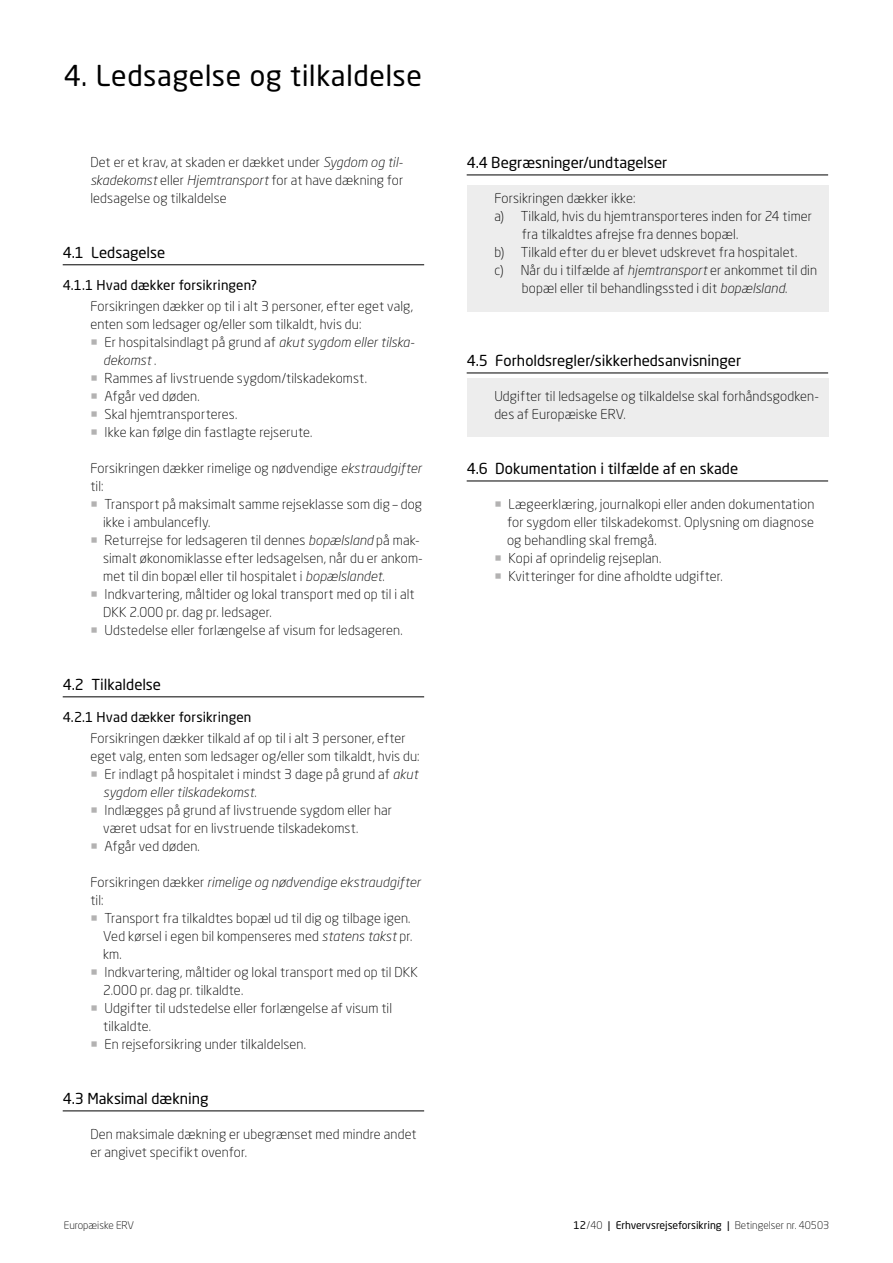
<style>
.page{position:relative;width:893px;height:1263px;background:#fff}
.page>*{position:absolute;margin:0;border:0;box-sizing:border-box;transform-origin:0 0}
.t1{font:28.5px "Neo Sans W1 G";letter-spacing:.015em;color:#000}
.t2{font:15px "Neo Sans W1 G";color:#000}
.t3{font:300 13.5px/18px "Neo Sans W1 G";letter-spacing:.01em;color:#000}
.t4{font:italic 300 13.5px "Neo Sans Pro";letter-spacing:.01em;color:#000}
.t5{font:13.5px "Neo Sans W1 G";letter-spacing:.005em;color:#000}
.t6{font:10.5px "Neo Sans W1 G";color:#000}
.t7{font:300 10.5px "Neo Sans W1 G";color:#000}
.s1{font-family:"Neo Sans Pro";font-style:italic}
.s2{color:#b3b2b2}
.s3{font-family:"Neo Sans W1 G";font-style:normal}
.s4{font-weight:300}
</style>
<div class="page">
<div style="left:468px;top:378px;width:361px;height:59px;background:#ededed"></div>
<div style="left:468px;top:185px;width:361px;height:126px;background:#ededed"></div>
<hr style="left:63px;top:264px;width:361px;height:1px;background:#000">
<hr style="left:63px;top:696px;width:361px;height:1px;background:#000">
<hr style="left:63px;top:1110px;width:361px;height:1px;background:#000">
<hr style="left:467px;top:175px;width:361px;height:1px;background:#000">
<hr style="left:467px;top:373px;width:361px;height:1px;background:#000">
<hr style="left:467px;top:481px;width:361px;height:1px;background:#000">
<h1 class="t1" style="left:64px;top:58px;width:360px">4. Ledsagelse og tilkaldelse</h1>
<p class="t3" style="left:90px;top:153px;width:315px;text-align:justify">Det er et krav, at skaden er dækket under <span class="s1">Sygdom og til&shy;skadekomst</span> eller <span class="s1">Hjemtransport</span> for at have dækning for ledsagelse og tilkaldelse</p>
<p class="t2" style="left:63px;top:243px;width:104px">4.1 Ledsagelse</p>
<p class="t5" style="left:63px;top:277px;width:196px">4.1.1 Hvad dækker forsikringen?</p>
<p class="t3" style="left:90px;top:297px;width:324px">Forsikringen dækker op til i alt 3 personer, efter eget valg, enten som ledsager og/eller som tilkaldt, hvis du:</p>
<p class="t3" style="left:90px;top:333px;width:326px"><span class="s2">○</span> Er hospitalsindlagt på grund af <span class="s1">akut sygdom eller tilska-</span></p>
<p class="t4" style="left:103px;top:352px;width:55px">dekomst <span class="s3">.</span></p>
<p class="t3" style="left:90px;top:369px;width:278px"><span class="s2">○</span> Rammes af livstruende sygdom/tilskadekomst.</p>
<p class="t3" style="left:90px;top:387px;width:111px"><span class="s2">○</span> Afgår ved døden.</p>
<p class="t3" style="left:90px;top:405px;width:148px"><span class="s2">○</span> Skal hjemtransporteres.</p>
<p class="t3" style="left:90px;top:423px;width:223px"><span class="s2">○</span> Ikke kan følge din fastlagte rejserute.</p>
<p class="t3" style="left:90px;top:459px;width:333px">Forsikringen dækker rimelige og nødvendige <span class="s1">ekstraudgifter </span>til:</p>
<p class="t3" style="left:103px;top:495px;width:320px;text-indent:-13px"><span class="s2">○</span> Transport på maksimalt samme rejseklasse som dig – dog ikke i ambulancefly.</p>
<p class="t3" style="left:103px;top:531px;width:321px;text-indent:-13px"><span class="s2">○</span> Returrejse for ledsageren til dennes <span class="s1">bopælsland</span> på mak&shy;simalt økonomiklasse efter ledsagelsen, når du er ankom&shy;met til din bopæl eller til hospitalet i <span class="s1">bopælslandet</span>.</p>
<p class="t3" style="left:103px;top:585px;width:313px;text-indent:-13px"><span class="s2">○</span> Indkvartering, måltider og lokal transport med op til i alt<br>DKK 2.000 pr. dag pr. ledsager.</p>
<p class="t3" style="left:90px;top:621px;width:314px"><span class="s2">○</span> Udstedelse eller forlængelse af visum for ledsageren.</p>
<p class="t2" style="left:63px;top:675px;width:100px">4.2 Tilkaldelse</p>
<p class="t5" style="left:63px;top:709px;width:190px">4.2.1 Hvad dækker forsikringen</p>
<p class="t3" style="left:90px;top:729px;width:331px">Forsikringen dækker tilkald af op til i alt 3 personer, efter eget valg, enten som ledsager og/eller som tilkaldt, hvis du:</p>
<p class="t3" style="left:90px;top:765px;width:329px"><span class="s2">○</span> Er indlagt på hospitalet i mindst 3 dage på grund af <span class="s1">akut</span></p>
<p class="t4" style="left:103px;top:784px;width:155px">sygdom eller tilskadekomst<span class="s3">.</span></p>
<p class="t3" style="left:103px;top:801px;width:290px;text-indent:-13px"><span class="s2">○</span> Indlægges på grund af livstruende sygdom eller har været udsat for en livstruende tilskadekomst.</p>
<p class="t3" style="left:90px;top:837px;width:111px"><span class="s2">○</span> Afgår ved døden.</p>
<p class="t4" style="left:90px;top:874px;width:332px"><span class="s3">Forsikringen dækker</span> rimelige og nødvendige ekstraudgifter</p>
<p class="t3" style="left:90px;top:891px;width:15px">til:</p>
<p class="t3" style="left:103px;top:909px;width:311px;text-indent:-13px"><span class="s2">○</span> Transport fra tilkaldtes bopæl ud til dig og tilbage igen.<br>Ved kørsel i egen bil kompenseres med <span class="s1">statens takst</span> pr. km.</p>
<p class="t3" style="left:103px;top:963px;width:316px;text-indent:-13px"><span class="s2">○</span> Indkvartering, måltider og lokal transport med op til DKK<br>2.000 pr. dag pr. tilkaldte.</p>
<p class="t3" style="left:103px;top:999px;width:291px;text-indent:-13px"><span class="s2">○</span> Udgifter til udstedelse eller forlængelse af visum til tilkaldte.</p>
<p class="t3" style="left:90px;top:1035px;width:217px"><span class="s2">○</span> En rejseforsikring under tilkaldelsen.</p>
<p class="t2" style="left:63px;top:1089px;width:147px">4.3 Maksimal dækning</p>
<p class="t3" style="left:90px;top:1125px;width:328px">Den maksimale dækning er ubegrænset med mindre andet er angivet specifikt ovenfor.</p>
<p class="t2" style="left:467px;top:153px;width:202px">4.4 Begræsninger/undtagelser</p>
<p class="t3" style="left:494px;top:189px;width:143px">Forsikringen dækker ikke:</p>
<p class="t3" style="left:494px;top:207px;width:319px">a) Tilkald, hvis du hjemtransporteres inden for 24 timer</p>
<p class="t3" style="left:522px;top:225px;width:218px">fra tilkaldtes afrejse fra dennes bopæl.</p>
<p class="t3" style="left:494px;top:243px;width:304px">b) Tilkald efter du er blevet udskrevet fra hospitalet.</p>
<p class="t3" style="left:494px;top:261px;width:324px">c) Når du i tilfælde af <span class="s1">hjemtransport</span> er ankommet til din</p>
<p class="t3" style="left:522px;top:279px;width:267px">bopæl eller til behandlingssted i dit <span class="s1">bopælsland</span>.</p>
<p class="t2" style="left:467px;top:351px;width:276px">4.5 Forholdsregler/sikkerhedsanvisninger</p>
<p class="t3" style="left:494px;top:387px;width:326px">Udgifter til ledsagelse og tilkaldelse skal forhåndsgodken&shy;des af Europæiske ERV.</p>
<p class="t2" style="left:467px;top:459px;width:273px">4.6 Dokumentation i tilfælde af en skade</p>
<p class="t3" style="left:507px;top:495px;width:309px;text-align:justify;text-indent:-13px"><span class="s2">○</span> Lægeerklæring, journalkopi eller anden dokumentation for sygdom eller tilskadekomst. Oplysning om diagnose og behandling skal fremgå.</p>
<p class="t3" style="left:494px;top:549px;width:169px"><span class="s2">○</span> Kopi af oprindelig rejseplan.</p>
<p class="t3" style="left:494px;top:567px;width:230px"><span class="s2">○</span> Kvitteringer for dine afholdte udgifter.</p>
<p class="t7" style="left:64px;top:1219px;width:72px">Europæiske ERV</p>
<p class="t6" style="left:573px;top:1219px;width:257px">12<span class="s4">/40</span> | Erhvervsrejseforsikring | <span class="s4">Betingelser nr. 40503</span></p>
</div>
